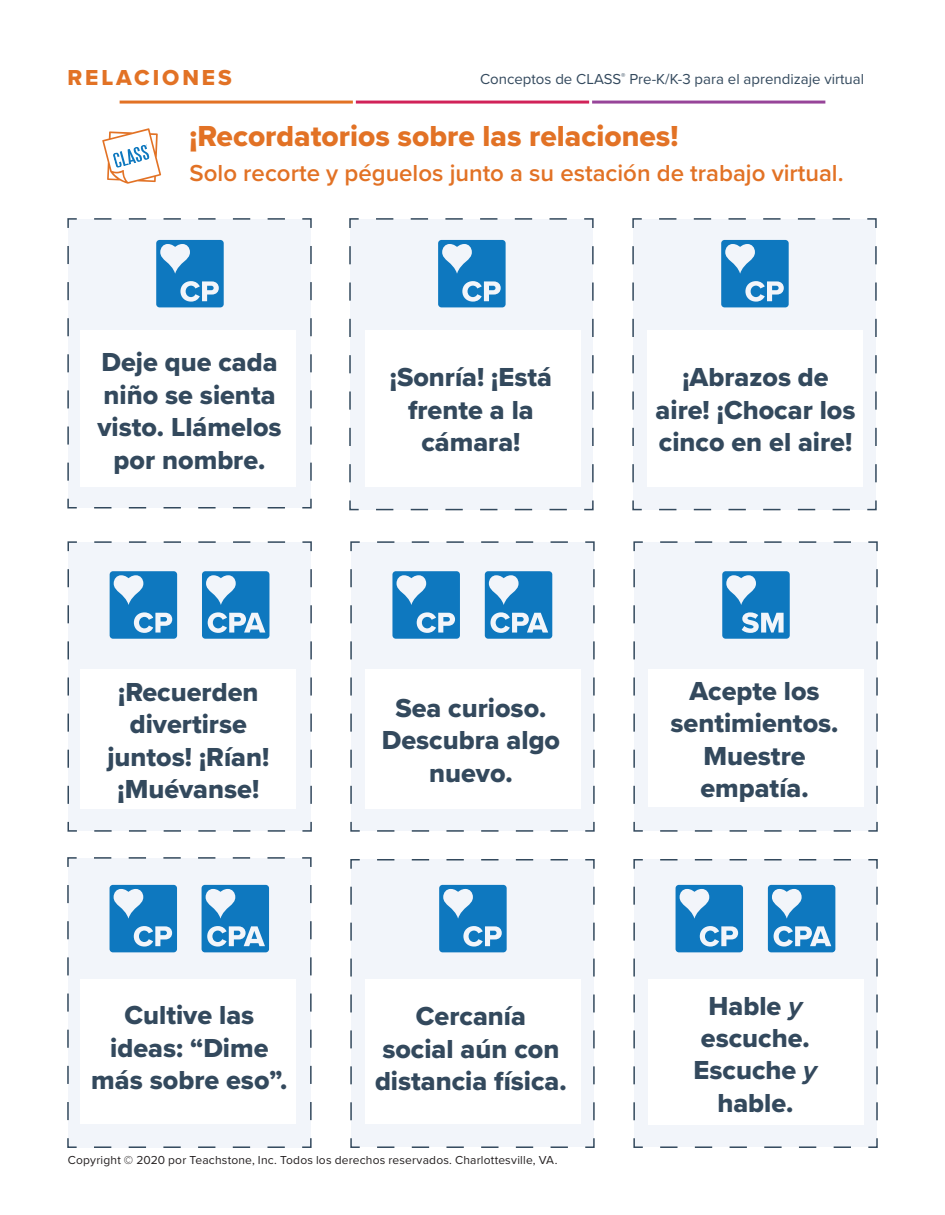
<style>
.page{position:relative;width:945px;height:1215px;background:#fff}
.page>*{position:absolute;margin:0;border:0;box-sizing:border-box;transform-origin:0 0}
.t1{font:30px "Proxima Nova Extrabld";color:#e27225}
.t2{font:27px/32.4px "Proxima Nova Extrabld";color:#33495d;text-align:center}
.t3{font:600 24px "Proxima Nova";color:#e27225}
.t4{font:22.5px "Proxima Nova Extrabld";letter-spacing:.13em;color:#e27225}
.t5{font:15px "Proxima Nova";color:#33495d}
.t6{font:12px "Proxima Nova";letter-spacing:.015em;color:#231f20}
.s1{font-family:"Proxima Nova";font-weight:700;font-style:italic}
</style>
<div class="page">
<div style="left:67px;top:218px;width:245px;height:291px;background:#f2f5fa"></div>
<div style="left:632px;top:218px;width:245px;height:293px;background:#f2f5fa"></div>
<svg style="left:349px;top:218px;width:245px;height:293px"></svg>
<div style="left:67px;top:541px;width:245px;height:291px;background:#f2f5fa"></div>
<div style="left:81px;top:330px;width:215px;height:156px;background:#fff"></div>
<div style="left:350px;top:541px;width:245px;height:291px;background:#f2f5fa"></div>
<div style="left:633px;top:541px;width:245px;height:291px;background:#f2f5fa"></div>
<div style="left:81px;top:669px;width:215px;height:139px;background:#fff"></div>
<div style="left:365px;top:669px;width:215px;height:139px;background:#fff"></div>
<div style="left:648px;top:669px;width:215px;height:138px;background:#fff"></div>
<div style="left:365px;top:330px;width:215px;height:156px;background:#fff"></div>
<div style="left:647px;top:330px;width:215px;height:156px;background:#fff"></div>
<svg style="left:633px;top:859px;width:245px;height:289px"></svg>
<div style="left:648px;top:980px;width:216px;height:145px;background:#fff"></div>
<svg style="left:438px;top:240px;width:68px;height:67px"></svg>
<svg style="left:721px;top:240px;width:68px;height:67px"></svg>
<svg style="left:156px;top:240px;width:68px;height:67px"></svg>
<svg style="left:67px;top:857px;width:245px;height:291px"></svg>
<div style="left:81px;top:980px;width:215px;height:144px;background:#fff"></div>
<svg style="left:110px;top:885px;width:67px;height:67px"></svg>
<div style="left:350px;top:859px;width:245px;height:289px;background:#f2f5fa"></div>
<div style="left:365px;top:980px;width:215px;height:144px;background:#fff"></div>
<svg style="left:102px;top:128px;width:59px;height:56px"></svg>
<svg style="left:110px;top:571px;width:67px;height:68px"></svg>
<svg style="left:392px;top:571px;width:68px;height:68px"></svg>
<svg style="left:439px;top:885px;width:68px;height:67px"></svg>
<svg style="left:676px;top:885px;width:67px;height:67px"></svg>
<hr style="left:120px;top:101px;width:233px;height:3px;background:#e27225">
<hr style="left:356px;top:101px;width:233px;height:3px;background:#d12259">
<hr style="left:592px;top:101px;width:233px;height:3px;background:#974499">
<svg style="left:202px;top:571px;width:67px;height:68px"></svg>
<svg style="left:485px;top:571px;width:67px;height:68px"></svg>
<svg style="left:722px;top:571px;width:68px;height:68px"></svg>
<svg style="left:202px;top:885px;width:67px;height:67px"></svg>
<svg style="left:768px;top:885px;width:67px;height:67px"></svg>
<p class="t4" style="left:68px;top:61px;width:166px">RELACIONES</p>
<p class="t5" style="left:480px;top:67px;width:386px">Conceptos de CLASS<sup>®</sup> Pre-K/K-3 para el aprendizaje virtual</p>
<p class="t1" style="left:190px;top:113px;width:490px">¡Recordatorios sobre las relaciones!</p>
<p class="t3" style="left:190px;top:155px;width:656px">Solo recorte y péguelos junto a su estación de trabajo virtual.</p>
<p class="t2" style="left:97px;top:346px;width:186px">Deje que cada niño se sienta visto. Llámelos por nombre.</p>
<p class="t2" style="left:107px;top:675px;width:164px">¡Recuerden divertirse juntos! ¡Rían! ¡Muévanse!</p>
<p class="t2" style="left:390px;top:361px;width:164px">¡Sonría! ¡Está frente a la cámara!</p>
<p class="t2" style="left:382px;top:691px;width:180px">Sea curioso.<br>Descubra algo nuevo.</p>
<p class="t2" style="left:91px;top:999px;width:198px">Cultive las ideas: “Dime más sobre eso”.</p>
<p class="t2" style="left:375px;top:1000px;width:193px">Cercanía<br>social aún con distancia física.</p>
<p class="t6" style="left:68px;top:1151px;width:491px">Copyright © 2020 por Teachstone, Inc. Todos los derechos reservados. Charlottesville, VA.</p>
<p class="t2" style="left:656px;top:361px;width:201px">¡Abrazos de aire! ¡Chocar los cinco en el aire!</p>
<p class="t2" style="left:671px;top:674px;width:170px">Acepte los sentimientos.<br>Muestre empatía.</p>
<p class="t2" style="left:694px;top:989px;width:125px">Hable <span class="s1">y </span>escuche.<br>Escuche <span class="s1">y </span>hable.</p>
</div>
